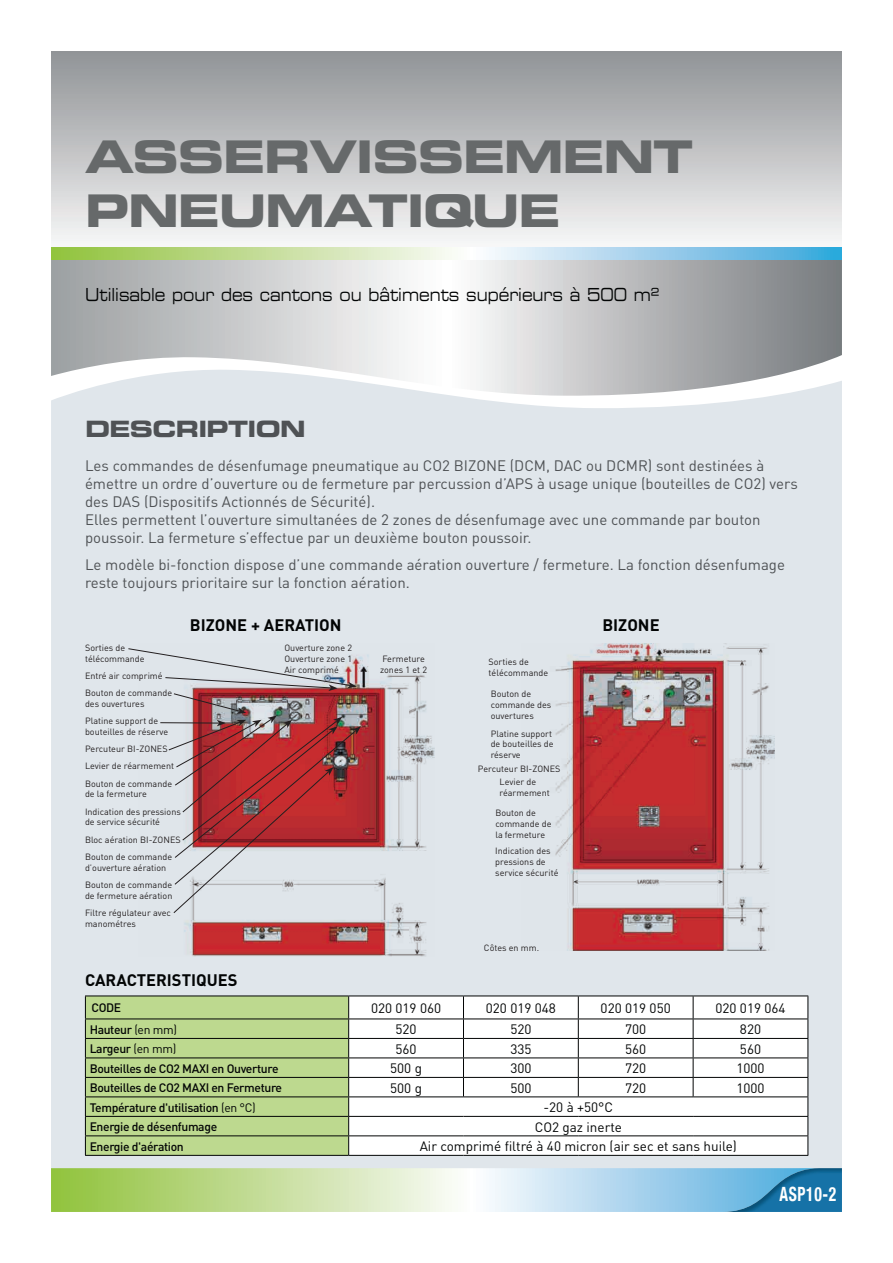
<style>
.page{position:relative;width:893px;height:1263px;background:#fff}
.page>*{position:absolute;margin:0;border:0;box-sizing:border-box;transform-origin:0 0}
.t1{font:45px/54px "Eurostile Bold Extended Two";letter-spacing:-.03em;color:#66696a}
.t2{font:22.5px "Eurostile Bold Extended Two";letter-spacing:-.03em;color:#4f5255}
.t3{font:700 condensed 19.65px "Helvetica Neue";letter-spacing:.04em;color:#fff;scale:.79 1}
.t4{font:18px "Eurostile Extended Two";color:#030505;scale:.77 1}
.t5{font:700 16.5px "DIN";color:#030505}
.t6{font:15px/18px "DIN";color:#4f5255}
.t7{font:13.5px "DIN";color:#030505}
.t8{font:500 12.15px "DIN";letter-spacing:-.03em;color:#030505}
.t9{font:9px/10.8px "DIN";color:#231f20}
.s1{font-weight:400}
</style>
<div class="page">
<div style="left:51px;top:51px;width:791px;height:209px;background:linear-gradient(to bottom,#8f9295,#fefdfd)"></div>
<div style="left:51px;top:396px;width:791px;height:772px;background:#e0e6eb"></div>
<svg style="left:51px;top:260px;width:791px;height:136px"></svg>
<svg style="left:51px;top:247px;width:791px;height:13px;background:#b1d7c0"></svg>
<svg style="left:51px;top:1168px;width:671px;height:44px;background:#c2ddba"></svg>
<img style="left:722px;top:1168px;width:120px;height:44px">
<svg style="left:349px;top:996px;width:458px;height:159px"></svg>
<hr style="left:85px;top:995px;width:264px;height:1px;background:#030505">
<hr style="left:349px;top:995px;width:114px;height:1px;background:#030505">
<hr style="left:463px;top:995px;width:115px;height:1px;background:#030505">
<hr style="left:578px;top:995px;width:115px;height:1px;background:#030505">
<hr style="left:693px;top:995px;width:115px;height:1px;background:#030505">
<hr style="left:349px;top:1018px;width:114px;height:1px;background:#030505">
<hr style="left:463px;top:1018px;width:115px;height:1px;background:#030505">
<hr style="left:578px;top:1018px;width:115px;height:1px;background:#030505">
<hr style="left:693px;top:1018px;width:115px;height:1px;background:#030505">
<hr style="left:349px;top:1038px;width:114px;height:1px;background:#030505">
<hr style="left:463px;top:1038px;width:115px;height:1px;background:#030505">
<hr style="left:578px;top:1038px;width:115px;height:1px;background:#030505">
<hr style="left:693px;top:1038px;width:115px;height:1px;background:#030505">
<hr style="left:349px;top:1057px;width:114px;height:1px;background:#030505">
<hr style="left:463px;top:1057px;width:115px;height:1px;background:#030505">
<hr style="left:578px;top:1057px;width:115px;height:1px;background:#030505">
<hr style="left:693px;top:1057px;width:115px;height:1px;background:#030505">
<hr style="left:349px;top:1077px;width:114px;height:1px;background:#030505">
<hr style="left:463px;top:1077px;width:115px;height:1px;background:#030505">
<svg style="left:463px;top:996px;width:1px;height:100px"></svg>
<hr style="left:578px;top:1077px;width:115px;height:1px;background:#030505">
<svg style="left:578px;top:996px;width:1px;height:100px"></svg>
<hr style="left:693px;top:1077px;width:115px;height:1px;background:#030505">
<svg style="left:693px;top:996px;width:1px;height:100px"></svg>
<hr style="left:349px;top:1096px;width:114px;height:1px;background:#030505">
<hr style="left:463px;top:1096px;width:115px;height:1px;background:#030505">
<hr style="left:578px;top:1096px;width:115px;height:1px;background:#030505">
<hr style="left:693px;top:1096px;width:115px;height:1px;background:#030505">
<hr style="left:349px;top:1116px;width:114px;height:1px;background:#030505">
<hr style="left:463px;top:1116px;width:115px;height:1px;background:#030505">
<hr style="left:578px;top:1116px;width:115px;height:1px;background:#030505">
<hr style="left:693px;top:1116px;width:115px;height:1px;background:#030505">
<hr style="left:349px;top:1135px;width:114px;height:1px;background:#030505">
<svg style="left:85px;top:996px;width:264px;height:159px;background:#b2cd87"></svg>
<hr style="left:463px;top:1135px;width:115px;height:1px;background:#030505">
<hr style="left:578px;top:1135px;width:115px;height:1px;background:#030505">
<hr style="left:693px;top:1135px;width:115px;height:1px;background:#030505">
<svg style="left:807px;top:996px;width:1px;height:159px"></svg>
<hr style="left:85px;top:1155px;width:264px;height:1px;background:#030505">
<hr style="left:349px;top:1155px;width:114px;height:1px;background:#030505">
<hr style="left:463px;top:1155px;width:115px;height:1px;background:#030505">
<hr style="left:578px;top:1155px;width:115px;height:1px;background:#030505">
<hr style="left:693px;top:1155px;width:115px;height:1px;background:#030505">
<img style="left:139px;top:644px;width:296px;height:312px">
<svg style="left:128px;top:648px;width:233px;height:265px;background:#c4989c"></svg>
<img style="left:521px;top:644px;width:253px;height:307px">
<h1 class="t1" style="left:85px;top:129px;width:610px">ASSERVISSEMENT<br>PNEUMATIQUE</h1>
<h3 class="t4" style="left:85px;top:282px;width:748px">Utilisable pour des cantons ou bâtiments supérieurs à 500 m²</h3>
<h2 class="t2" style="left:85px;top:413px;width:222px">DESCRIPTION</h2>
<p class="t6" style="left:85px;top:457px;width:714px">Les commandes de désenfumage pneumatique au CO2 BIZONE (DCM, DAC ou DCMR) sont destinées à émettre un ordre d’ouverture ou de fermeture par percussion d’APS à usage unique (bouteilles de CO2) vers des DAS (Dispositifs Actionnés de Sécurité).<br>Elles permettent l’ouverture simultanées de 2 zones de désenfumage avec une commande par bouton poussoir. La fermeture s’effectue par un deuxième bouton poussoir.</p>
<h3 class="t6" style="left:85px;top:555px;width:701px">Le modèle bi-fonction dispose d’une commande aération ouverture / fermeture. La fonction désenfumage reste toujours prioritaire sur la fonction aération.</h3>
<p class="t9" style="left:85px;top:642px;width:61px">Sorties de télécommande</p>
<p class="t9" style="left:85px;top:667px;width:89px;line-height:17.2px">Entré air comprimé<br>Bouton de commande</p>
<p class="t9" style="left:85px;top:695px;width:75px;line-height:17.2px">des ouvertures<br>Platine support de</p>
<p class="t9" style="left:85px;top:723px;width:91px;line-height:17.2px">bouteilles de réserve<br>Percuteur BI-ZONES<br>Levier de réarmement<br>Bouton de commande</p>
<p class="t9" style="left:85px;top:785px;width:97px;line-height:17.2px">de la fermeture<br>Indication des pressions</p>
<p class="t9" style="left:85px;top:813px;width:97px;line-height:17.2px">de service sécurité<br>Bloc aération BI-ZONES<br>Bouton de commande</p>
<p class="t9" style="left:85px;top:858px;width:89px;line-height:17.2px">d’ouverture aération<br>Bouton de commande</p>
<p class="t9" style="left:85px;top:886px;width:89px;line-height:17.2px">de fermeture aération<br>Filtre régulateur avec</p>
<p class="t9" style="left:85px;top:918px;width:52px">manométres</p>
<h3 class="t5" style="left:190px;top:615px;width:153px">BIZONE + AERATION</h3>
<h3 class="t5" style="left:602px;top:615px;width:59px">BIZONE</h3>
<p class="t9" style="left:284px;top:642px;width:69px;text-align:justify">Ouverture zone 2<br>Ouverture zone 1<br>Air comprimé</p>
<p class="t9" style="left:380px;top:653px;width:49px">Fermeture zones 1 et 2</p>
<p class="t9" style="left:489px;top:656px;width:61px">Sorties de télécommande</p>
<p class="t9" style="left:491px;top:688px;width:62px">Bouton de commande des ouvertures</p>
<p class="t9" style="left:491px;top:728px;width:64px">Platine support de bouteilles de réserve</p>
<p class="t9" style="left:478px;top:761px;width:84px;line-height:13.4px;text-align:center">Percuteur BI-ZONES<br>Levier de</p>
<p class="t9" style="left:500px;top:787px;width:52px">réarmement</p>
<p class="t9" style="left:495px;top:807px;width:58px">Bouton de commande de la fermeture</p>
<p class="t9" style="left:495px;top:845px;width:65px">Indication des pressions de service sécurité</p>
<p class="t9" style="left:484px;top:942px;width:57px">Côtes en mm.</p>
<h3 class="t5" style="left:85px;top:969px;width:154px">CARACTERISTIQUES</h3>
<h3 class="t8" style="left:91px;top:1000px;width:31px">CODE</h3>
<h3 class="t7" style="left:371px;top:1000px;width:72px">020 019 060</h3>
<h3 class="t7" style="left:486px;top:1000px;width:72px">020 019 048</h3>
<h3 class="t7" style="left:601px;top:1000px;width:72px">020 019 050</h3>
<h3 class="t7" style="left:715px;top:1000px;width:72px">020 019 064</h3>
<h3 class="t8" style="left:90px;top:1021px;width:89px">Hauteur <span class="s1">(en mm)</span></h3>
<h3 class="t7" style="left:395px;top:1021px;width:23px">520</h3>
<h3 class="t7" style="left:510px;top:1021px;width:23px">520</h3>
<h3 class="t7" style="left:625px;top:1021px;width:23px">700</h3>
<h3 class="t7" style="left:740px;top:1021px;width:23px">820</h3>
<h3 class="t8" style="left:90px;top:1041px;width:88px">Largeur <span class="s1">(en mm)</span></h3>
<h3 class="t7" style="left:395px;top:1040px;width:23px">560</h3>
<h3 class="t7" style="left:510px;top:1040px;width:23px">335</h3>
<h3 class="t7" style="left:625px;top:1040px;width:23px">560</h3>
<h3 class="t7" style="left:740px;top:1040px;width:23px">560</h3>
<h3 class="t8" style="left:90px;top:1060px;width:190px">Bouteilles de CO2 MAXI en Ouverture</h3>
<h3 class="t7" style="left:390px;top:1060px;width:33px">500 g</h3>
<h3 class="t7" style="left:510px;top:1060px;width:23px">300</h3>
<h3 class="t7" style="left:625px;top:1060px;width:23px">720</h3>
<h3 class="t7" style="left:736px;top:1060px;width:30px">1000</h3>
<h3 class="t8" style="left:90px;top:1080px;width:194px">Bouteilles de CO2 MAXI en Fermeture</h3>
<h3 class="t7" style="left:390px;top:1079px;width:33px">500 g</h3>
<h3 class="t7" style="left:510px;top:1079px;width:23px">500</h3>
<h3 class="t7" style="left:625px;top:1079px;width:23px">720</h3>
<h3 class="t7" style="left:736px;top:1079px;width:30px">1000</h3>
<h3 class="t8" style="left:90px;top:1099px;width:168px">Température d'utilisation <span class="s1">(en °C)</span></h3>
<h3 class="t7" style="left:543px;top:1099px;width:71px">-20 à +50°C</h3>
<h3 class="t8" style="left:90px;top:1119px;width:129px">Energie de désenfumage</h3>
<h3 class="t7" style="left:535px;top:1118px;width:89px">CO2 gaz inerte</h3>
<h3 class="t8" style="left:90px;top:1138px;width:96px">Energie d'aération</h3>
<h3 class="t7" style="left:420px;top:1138px;width:319px">Air comprimé filtré à 40 micron (air sec et sans huile)</h3>
<h3 class="t3" style="left:780px;top:1177px;width:73px">ASP10-2</h3>
</div>
